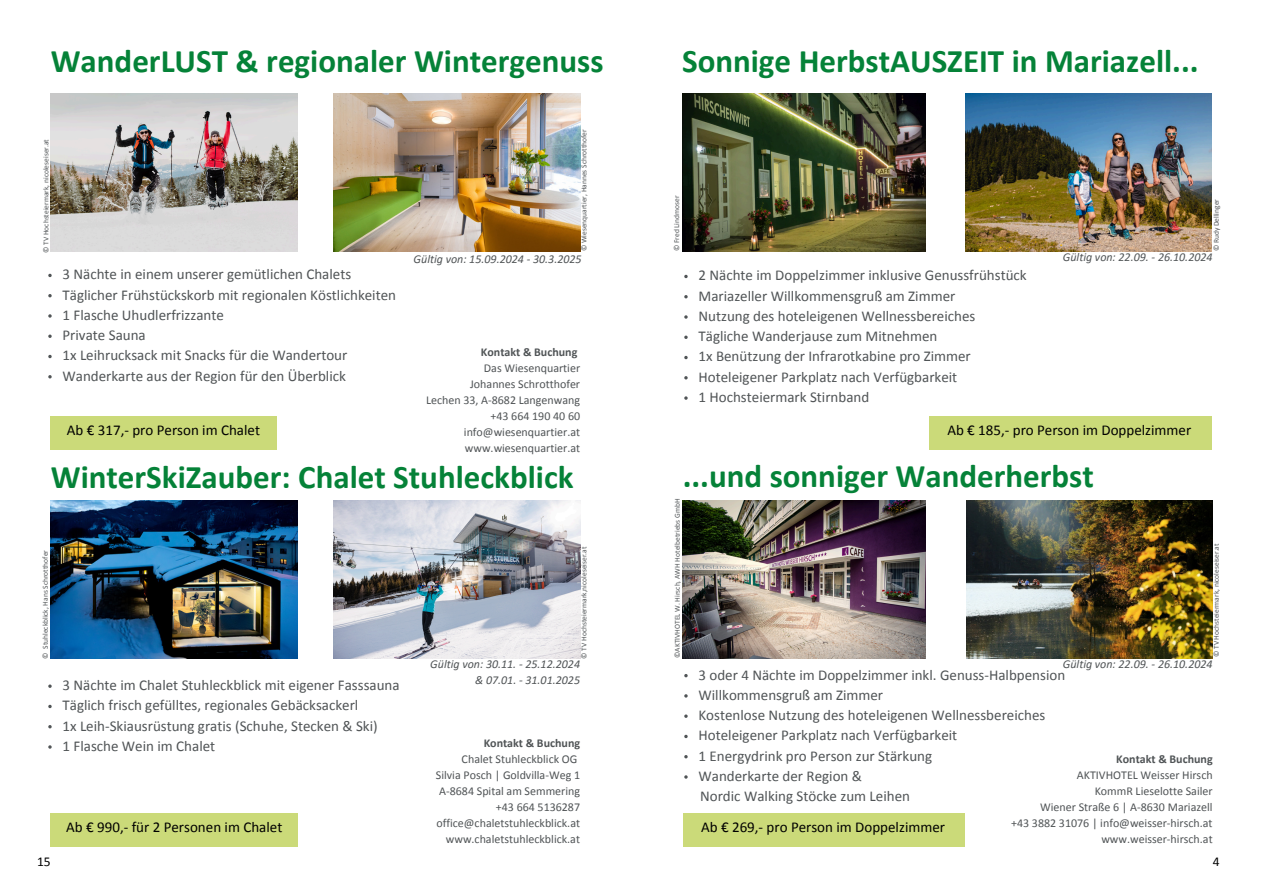
<style>
.page{position:relative;width:1263px;height:894px;background:#fff}
.page>*{position:absolute;margin:0;border:0;box-sizing:border-box;transform-origin:0 0}
.t1{font:700 33px "Calibri";color:#058238}
.t2{font:15px "Calibri";color:#505456}
.t3{font:15px "Calibri";color:#000}
.t4{font:13.5px "Calibri";color:#000}
.t5{font:12px/16px "Calibri";color:#505456;text-align:right}
.t6{font:italic 12px/16px "Calibri";color:#505456;text-align:right}
.t7{font:7.5px "Calibri";color:#505456}
.s1{font-weight:700}
</style>
<div class="page">
<img style="left:683px;top:94px;width:243px;height:157px">
<img style="left:965px;top:94px;width:247px;height:157px">
<img style="left:966px;top:500px;width:246px;height:158px">
<svg style="left:684px;top:275px;width:4px;height:3px"></svg>
<svg style="left:684px;top:295px;width:4px;height:3px"></svg>
<svg style="left:684px;top:315px;width:4px;height:3px"></svg>
<svg style="left:684px;top:335px;width:4px;height:4px"></svg>
<svg style="left:684px;top:356px;width:4px;height:3px"></svg>
<svg style="left:684px;top:376px;width:4px;height:3px"></svg>
<svg style="left:684px;top:674px;width:4px;height:3px"></svg>
<svg style="left:684px;top:694px;width:4px;height:3px"></svg>
<svg style="left:684px;top:734px;width:4px;height:4px"></svg>
<svg style="left:684px;top:755px;width:4px;height:3px"></svg>
<svg style="left:684px;top:775px;width:4px;height:3px"></svg>
<div style="left:929px;top:416px;width:283px;height:33px;background:#cbda79"></div>
<div style="left:683px;top:813px;width:281px;height:33px;background:#cbda79"></div>
<img style="left:51px;top:94px;width:246px;height:157px">
<img style="left:51px;top:500px;width:246px;height:158px">
<img style="left:334px;top:500px;width:246px;height:158px">
<img style="left:334px;top:94px;width:246px;height:157px">
<svg style="left:48px;top:274px;width:4px;height:3px"></svg>
<svg style="left:48px;top:294px;width:4px;height:3px"></svg>
<svg style="left:48px;top:314px;width:4px;height:3px"></svg>
<svg style="left:48px;top:334px;width:4px;height:4px"></svg>
<svg style="left:48px;top:355px;width:4px;height:3px"></svg>
<svg style="left:48px;top:375px;width:4px;height:3px"></svg>
<svg style="left:48px;top:704px;width:4px;height:4px"></svg>
<svg style="left:48px;top:725px;width:4px;height:3px"></svg>
<svg style="left:48px;top:745px;width:4px;height:3px"></svg>
<div style="left:50px;top:416px;width:227px;height:33px;background:#cbda79"></div>
<div style="left:50px;top:813px;width:247px;height:33px;background:#cbda79"></div>
<img style="left:683px;top:500px;width:243px;height:158px">
<h3 class="t1" style="left:51px;top:47px;width:554px">WanderLUST &amp; regionaler Wintergenuss</h3>
<h2 class="t7" style="left:43px;top:253px;width:115px;rotate:-90deg">© TV Hochsteiermark, nicoleseiser.at</h2>
<p class="t2" style="left:63px;top:268px;width:290px">3 Nächte in einem unserer gemütlichen Chalets</p>
<p class="t2" style="left:63px;top:288px;width:335px">Täglicher Frühstückskorb mit regionalen Köstlichkeiten</p>
<p class="t2" style="left:63px;top:308px;width:163px">1 Flasche Uhudlerfrizzante</p>
<p class="t2" style="left:63px;top:329px;width:85px">Private Sauna</p>
<p class="t2" style="left:63px;top:349px;width:286px">1x Leihrucksack mit Snacks für die Wandertour</p>
<p class="t2" style="left:63px;top:369px;width:285px">Wanderkarte aus der Region für den Überblick</p>
<p class="t3" style="left:67px;top:424px;width:195px">Ab € 317,- pro Person im Chalet</p>
<p class="t7" style="left:581px;top:251px;width:123px;rotate:-90deg">© Wiesenquartier, Hannes Schrotthofer</p>
<p class="t6" style="left:414px;top:251px;width:170px">Gültig von: 15.09.2024 - 30.3.2025</p>
<p class="t5" style="left:426px;top:345px;width:156px"><span class="s1">Kontakt &amp; Buchung<br></span>Das Wiesenquartier<br>Johannes Schrotthofer<br>Lechen 33, A-8682 Langenwang +43 664 190 40 60 info@wiesenquartier.at www.wiesenquartier.at</p>
<p class="t1" style="left:51px;top:463px;width:524px">WinterSkiZauber: Chalet Stuhleckblick</p>
<h2 class="t7" style="left:42px;top:658px;width:110px;rotate:-90deg">© Stuhleckblick, Hans Schrotthofer</h2>
<h1 class="t7" style="left:581px;top:658px;width:113px;rotate:-90deg">© TV Hochsteiermark,nicoleseiser.at</h1>
<h3 class="t2" style="left:63px;top:678px;width:339px">3 Nächte im Chalet Stuhleckblick mit eigener Fasssauna</h3>
<p class="t2" style="left:63px;top:699px;width:297px">Täglich frisch gefülltes, regionales Gebäcksackerl</p>
<p class="t2" style="left:63px;top:719px;width:317px">1x Leih-Skiausrüstung gratis (Schuhe, Stecken &amp; Ski)</p>
<p class="t2" style="left:63px;top:739px;width:154px">1 Flasche Wein im Chalet</p>
<p class="t4" style="left:37px;top:855px;width:15px">15</p>
<h2 class="t3" style="left:66px;top:820px;width:218px">Ab € 990,- für 2 Personen im Chalet</h2>
<p class="t6" style="left:430px;top:657px;width:151px">Gültig von: 30.11. - 25.12.2024 &amp; 07.01. - 31.01.2025</p>
<p class="t5" style="left:436px;top:735px;width:146px"><span class="s1">Kontakt &amp; Buchung<br></span>Chalet Stuhleckblick OG<br>Silvia Posch | Goldvilla-Weg 1<br>A-8684 Spital am Semmering +43 664 5136287 office@chaletstuhleckblick.at www.chaletstuhleckblick.at</p>
<p class="t1" style="left:682px;top:47px;width:518px">Sonnige HerbstAUSZEIT in Mariazell...</p>
<h3 class="t7" style="left:673px;top:251px;width:57px;rotate:-90deg">© Fred Lindmoser</h3>
<h2 class="t7" style="left:1213px;top:251px;width:54px;rotate:-90deg">© Rudy Dellinger</h2>
<p class="t2" style="left:698px;top:269px;width:330px">2 Nächte im Doppelzimmer inklusive Genussfrühstück</p>
<p class="t2" style="left:698px;top:289px;width:258px">Mariazeller Willkommensgruß am Zimmer</p>
<h3 class="t2" style="left:698px;top:309px;width:278px">Nutzung des hoteleigenen Wellnessbereiches</h3>
<p class="t2" style="left:698px;top:330px;width:240px">Tägliche Wanderjause zum Mitnehmen</p>
<p class="t2" style="left:698px;top:350px;width:274px">1x Benützung der Infrarotkabine pro Zimmer</p>
<p class="t2" style="left:698px;top:370px;width:260px">Hoteleigener Parkplatz nach Verfügbarkeit</p>
<p class="t2" style="left:698px;top:390px;width:172px">1 Hochsteiermark Stirnband</p>
<h1 class="t6" style="left:1063px;top:250px;width:151px">Gültig von: 22.09. - 26.10.2024</h1>
<p class="t3" style="left:947px;top:424px;width:245px">Ab € 185,- pro Person im Doppelzimmer</p>
<h3 class="t1" style="left:683px;top:462px;width:413px">...und sonniger Wanderherbst</h3>
<p class="t7" style="left:674px;top:657px;width:160px;rotate:-90deg">©AKTIVHOTEL W. Hirsch, AWH Hotelbetriebs GmbH</p>
<h3 class="t7" style="left:1213px;top:657px;width:115px;rotate:-90deg">© TV Hochsteiermark, nicoleseiser.at</h3>
<h2 class="t6" style="left:1063px;top:657px;width:151px">Gültig von: 22.09. - 26.10.2024</h2>
<p class="t2" style="left:698px;top:668px;width:368px">3 oder 4 Nächte im Doppelzimmer inkl. Genuss-Halbpension</p>
<p class="t2" style="left:698px;top:688px;width:186px">Willkommensgruß am Zimmer</p>
<h3 class="t2" style="left:698px;top:708px;width:348px">Kostenlose Nutzung des hoteleigenen Wellnessbereiches</h3>
<p class="t2" style="left:698px;top:729px;width:260px">Hoteleigener Parkplatz nach Verfügbarkeit</p>
<p class="t2" style="left:698px;top:749px;width:235px">1 Energydrink pro Person zur Stärkung</p>
<p class="t2" style="left:698px;top:769px;width:165px">Wanderkarte der Region &amp;</p>
<p class="t2" style="left:700px;top:789px;width:211px">Nordic Walking Stöcke zum Leihen</p>
<p class="t5" style="left:1011px;top:751px;width:203px"><span class="s1">Kontakt &amp; Buchung<br></span>AKTIVHOTEL Weisser Hirsch<br>KommR Lieselotte Sailer<br>Wiener Straße 6 | A-8630 Mariazell<br>+43 3882 31076 | info@weisser-hirsch.at www.weisser-hirsch.at</p>
<h1 class="t3" style="left:701px;top:820px;width:245px">Ab € 269,- pro Person im Doppelzimmer</h1>
<h1 class="t4" style="left:1213px;top:855px;width:8px">4</h1>
</div>
